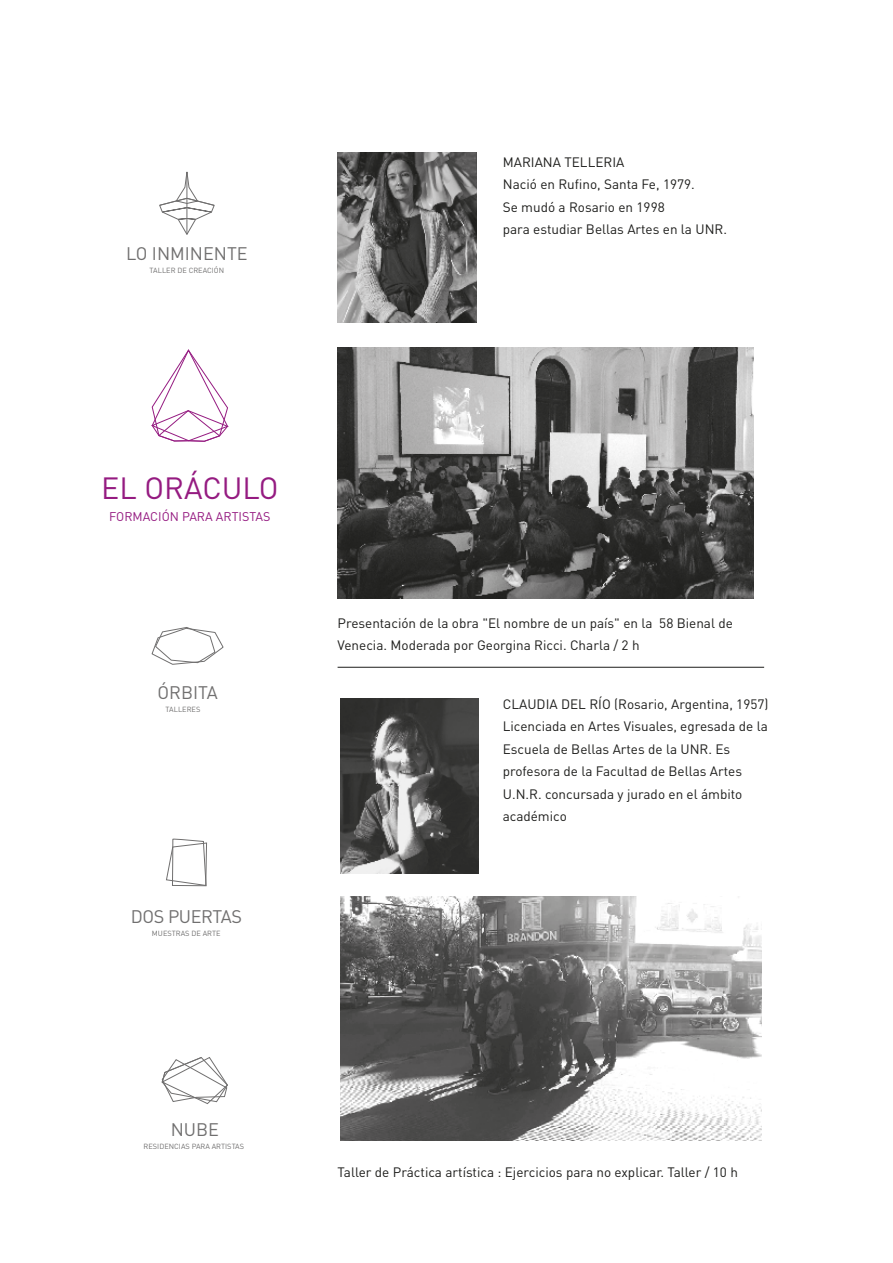
<style>
.page{position:relative;width:893px;height:1263px;background:#fff}
.page>*{position:absolute;margin:0;border:0;box-sizing:border-box;transform-origin:0 0}
.t1{font:30.3px "DIN Pro";color:#951b81}
.t2{font:18px "DIN Pro";color:#706f6f}
.t3{font:18px "DIN Pro";letter-spacing:-.025em;color:#706f6f}
.t4{font:13.5px/22.5px "DIN Pro";color:#1d1d1b}
.t5{font:12.45px "DIN Pro";color:#951b81}
.t6{font:7.35px "DIN Pro";color:#706f6f}
</style>
<div class="page">
<img style="left:341px;top:699px;width:137px;height:174px">
<img style="left:341px;top:897px;width:420px;height:243px">
<svg style="left:152px;top:350px;width:77px;height:92px"></svg>
<svg style="left:166px;top:838px;width:41px;height:48px"></svg>
<svg style="left:161px;top:1057px;width:67px;height:47px"></svg>
<svg style="left:159px;top:171px;width:56px;height:64px"></svg>
<svg style="left:151px;top:627px;width:73px;height:38px"></svg>
<img style="left:338px;top:152px;width:138px;height:170px">
<img style="left:338px;top:348px;width:416px;height:250px">
<hr style="left:338px;top:667px;width:426px;height:1px;background:#1d1d1b">
<h2 class="t2" style="left:126px;top:241px;width:123px">LO INMINENTE</h2>
<p class="t6" style="left:150px;top:265px;width:76px">TALLER DE CREACIÓN</p>
<p class="t4" style="left:503px;top:150px;width:226px">MARIANA TELLERIA<br>Nació en Rufino, Santa Fe, 1979.<br>Se mudó a Rosario en 1998<br>para estudiar Bellas Artes en la UNR.</p>
<h1 class="t1" style="left:101px;top:467px;width:179px">EL ORÁCULO</h1>
<p class="t5" style="left:109px;top:508px;width:163px">FORMACIÓN PARA ARTISTAS</p>
<h2 class="t2" style="left:158px;top:680px;width:62px">ÓRBITA</h2>
<p class="t6" style="left:166px;top:704px;width:36px">TALLERES</p>
<h2 class="t3" style="left:131px;top:905px;width:113px">DOS PUERTAS</h2>
<p class="t6" style="left:152px;top:928px;width:70px">MUESTRAS DE ARTE</p>
<p class="t4" style="left:338px;top:611px;width:397px">Presentación de la obra "El nombre de un país" en la 58 Bienal de<br>Venecia. Moderada por Georgina Ricci. Charla / 2 h</p>
<p class="t4" style="left:503px;top:692px;width:267px">CLAUDIA DEL RÍO (Rosario, Argentina, 1957)<br>Licenciada en Artes Visuales, egresada de la Escuela de Bellas Artes de la UNR. Es profesora de la Facultad de Bellas Artes U.N.R. concursada y jurado en el ámbito académico</p>
<h2 class="t2" style="left:171px;top:1117px;width:50px">NUBE</h2>
<p class="t6" style="left:144px;top:1141px;width:102px">RESIDENCIAS PARA ARTISTAS</p>
<p class="t4" style="left:338px;top:1160px;width:402px">Taller de Práctica artística : Ejercicios para no explicar. Taller / 10 h</p>
</div>
